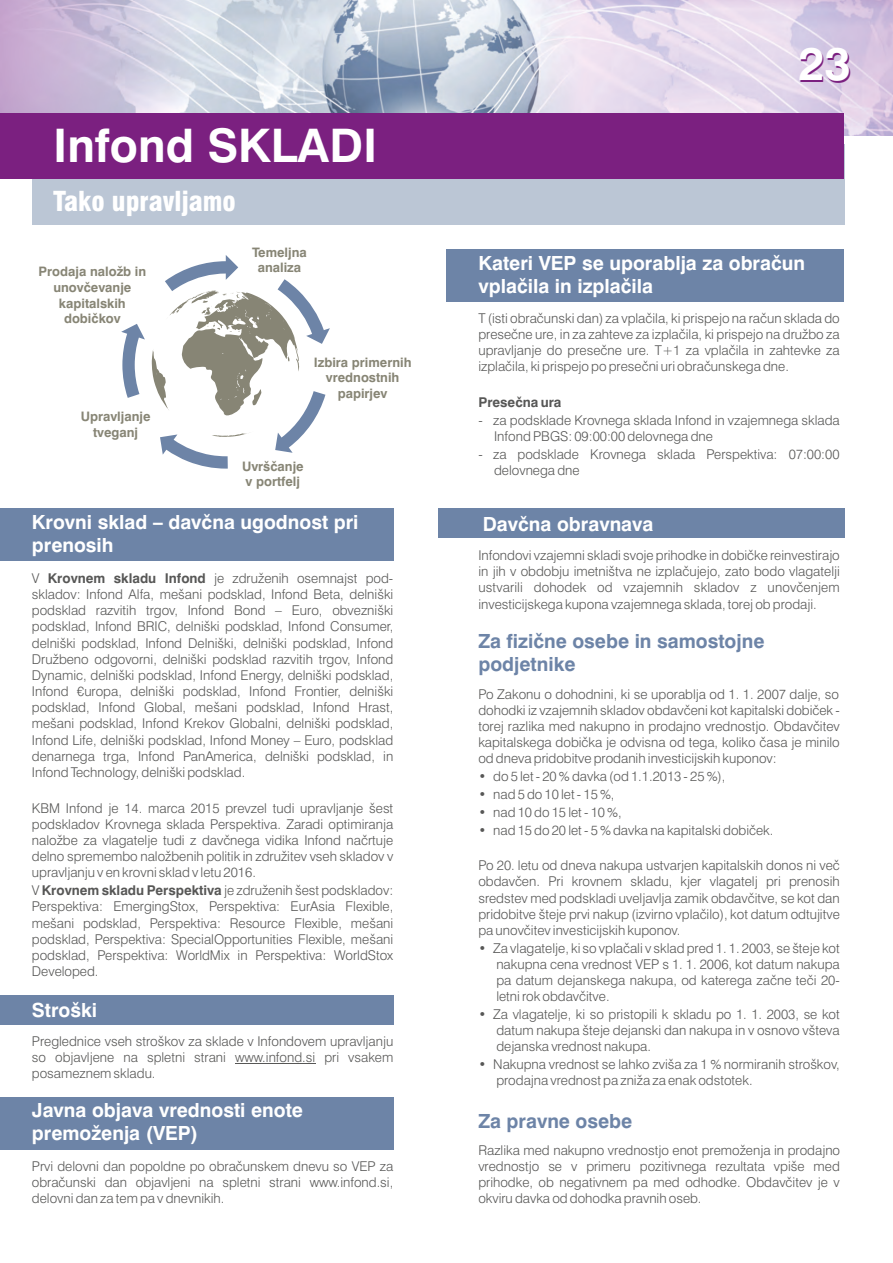
<style>
.page{position:relative;width:893px;height:1263px;background:#fff}
.page>*{position:absolute;margin:0;border:0;box-sizing:border-box;transform-origin:0 0}
.t1{font:700 46.35px "Swiss 721 BT";color:#fff}
.t2{font:700 46.35px "Swiss 721 BT";color:#7b2080}
.t3{font:900 condensed 26.85px "Swiss 721 BT";color:#fff}
.t4{font:700 19.5px/23.4px "Swiss 721 BT";color:#fff}
.t5{font:700 19.5px/23.4px "Swiss 721 BT";color:#6d84a7}
.t6{font:300 13.5px/16.2px "Swiss 721 BT";color:#575756;text-align:justify}
.t7{font:700 13.5px "Swiss 721 BT";color:#575756}
.t8{font:700 13.05px/15.6px "Swiss 721 BT";color:#878575;text-align:center}
.s1{font-weight:700}
</style>
<div class="page">
<img style="left:0;top:0;width:893px;height:136px">
<div style="left:446px;top:249px;width:398px;height:53px;background:#6d84a7"></div>
<div style="left:32px;top:145px;width:812px;height:80px;background:#bbc6d5"></div>
<div style="left:0;top:113px;width:844px;height:65px;background:#7b2080"></div>
<svg style="left:121px;top:255px;width:209px;height:214px"></svg>
<div style="left:0;top:508px;width:393px;height:53px;background:#6d84a7"></div>
<div style="left:0;top:995px;width:393px;height:29px;background:#6d84a7"></div>
<hr style="left:235px;top:1063px;width:80px;height:1px;background:#575756">
<div style="left:0;top:1097px;width:393px;height:53px;background:#6d84a7"></div>
<div style="left:438px;top:508px;width:406px;height:30px;background:#6d84a7"></div>
<h1 class="t1" style="left:53px;top:127px;width:326px">Infond SKLADI</h1>
<h2 class="t3" style="left:53px;top:190px;width:184px">Tako upravljamo</h2>
<p class="t8" style="left:38px;top:265px;width:109px">Prodaja naložb in unovčevanje kapitalskih dobičkov</p>
<p class="t8" style="left:252px;top:245px;width:56px">Temeljna analiza</p>
<p class="t8" style="left:81px;top:410px;width:71px">Upravljanje tveganj</p>
<p class="t8" style="left:314px;top:356px;width:99px">Izbira primernih vrednostnih papirjev</p>
<p class="t8" style="left:242px;top:459px;width:63px;text-align:left">Uvrščanje v portfelj</p>
<h3 class="t4" style="left:32px;top:512px;width:328px">Krovni sklad – davčna ugodnost pri prenosih</h3>
<p class="t6" style="left:32px;top:571px;width:363px">V <span class="s1">Krovnem skladu Infond</span> je združenih osemnajst pod&shy;skladov: Infond Alfa, mešani podsklad, Infond Beta, delniški podsklad razvitih trgov, Infond Bond – Euro, obvezniški podsklad, Infond BRIC, delniški podsklad, Infond Consumer, delniški podsklad, Infond Delniški, delniški podsklad, Infond Družbeno odgovorni, delniški podsklad razvitih trgov, Infond Dynamic, delniški podsklad, Infond Energy, delniški podsklad, Infond €uropa, delniški podsklad, Infond Frontier, delniški podsklad, Infond Global, mešani podsklad, Infond Hrast, mešani podsklad, Infond Krekov Globalni, delniški podsklad, Infond Life, delniški podsklad, Infond Money – Euro, podsklad denarnega trga, Infond PanAmerica, delniški podsklad, in Infond Technology, delniški podsklad.</p>
<p class="t6" style="left:32px;top:801px;width:363px">KBM Infond je 14. marca 2015 prevzel tudi upravljanje šest podskladov Krovnega sklada Perspektiva. Zaradi optimiranja naložbe za vlagatelje tudi z davčnega vidika Infond načrtuje delno spremembo naložbenih politik in združitev vseh skladov v upravljanju v en krovni sklad v letu 2016.</p>
<p class="t6" style="left:32px;top:883px;width:363px">V <span class="s1">Krovnem skladu Perspektiva</span> je združenih šest podskladov:<br>Perspektiva: EmergingStox, Perspektiva: EurAsia Flexible, mešani podsklad, Perspektiva: Resource Flexible, mešani podsklad, Perspektiva: SpecialOpportunities Flexible, mešani podsklad, Perspektiva: WorldMix in Perspektiva: WorldStox Developed.</p>
<h3 class="t4" style="left:32px;top:1000px;width:67px">Stroški</h3>
<p class="t6" style="left:32px;top:1034px;width:363px">Preglednice vseh stroškov za sklade v Infondovem upravljanju so objavljene na spletni strani www.infond.si pri vsakem posameznem skladu.</p>
<h3 class="t4" style="left:32px;top:1100px;width:273px">Javna objava vrednosti enote premoženja (VEP)</h3>
<p class="t6" style="left:32px;top:1159px;width:363px">Prvi delovni dan popoldne po obračunskem dnevu so VEP za obračunski dan objavljeni na spletni strani www.infond.si, delovni dan za tem pa v dnevnikih.</p>
<h1 class="t2" style="left:800px;top:46px;width:54px">23</h1>
<h3 class="t4" style="left:478px;top:253px;width:328px">Kateri VEP se uporablja za obračun vplačila in izplačila</h3>
<p class="t6" style="left:478px;top:311px;width:363px">T (isti obračunski dan) za vplačila, ki prispejo na račun sklada do presečne ure, in za zahteve za izplačila, ki prispejo na družbo za upravljanje do presečne ure. T+1 za vplačila in zahtevke za izplačila, ki prispejo po presečni uri obračunskega dne.</p>
<p class="t7" style="left:478px;top:397px;width:85px">Presečna ura</p>
<p class="t6" style="left:494px;top:413px;width:347px;text-indent:-16px">- za podsklade Krovnega sklada Infond in vzajemnega sklada<br>Infond PBGS: 09:00:00 delovnega dne</p>
<p class="t6" style="left:494px;top:447px;width:347px;text-indent:-16px">- za podsklade Krovnega sklada Perspektiva: 07:00:00 delovnega dne</p>
<h3 class="t4" style="left:483px;top:514px;width:172px">Davčna obravnava</h3>
<p class="t6" style="left:478px;top:548px;width:363px">Infondovi vzajemni skladi svoje prihodke in dobičke reinvestirajo in jih v obdobju imetništva ne izplačujejo, zato bodo vlagatelji ustvarili dohodek od vzajemnih skladov z unovčenjem investicijskega kupona vzajemnega sklada, torej ob prodaji.</p>
<h3 class="t5" style="left:478px;top:631px;width:288px">Za fizične osebe in samostojne podjetnike</h3>
<p class="t6" style="left:478px;top:687px;width:363px">Po Zakonu o dohodnini, ki se uporablja od 1. 1. 2007 dalje, so dohodki iz vzajemnih skladov obdavčeni kot kapitalski dobiček - torej razlika med nakupno in prodajno vrednostjo. Obdavčitev kapitalskega dobička je odvisna od tega, koliko časa je minilo od dneva pridobitve prodanih investicijskih kuponov:</p>
<p class="t6" style="left:478px;top:769px;width:249px">• do 5 let - 20 % davka (od 1.1.2013 - 25 %),</p>
<p class="t6" style="left:478px;top:787px;width:138px">• nad 5 do 10 let - 15 %,</p>
<p class="t6" style="left:478px;top:805px;width:145px">• nad 10 do 15 let - 10 %,</p>
<p class="t6" style="left:478px;top:823px;width:297px">• nad 15 do 20 let - 5 % davka na kapitalski dobiček.</p>
<p class="t6" style="left:478px;top:858px;width:363px">Po 20. letu od dneva nakupa ustvarjen kapitalskih donos ni več obdavčen. Pri krovnem skladu, kjer vlagatelj pri prenosih sredstev med podskladi uveljavlja zamik obdavčitve, se kot dan pridobitve šteje prvi nakup (izvirno vplačilo), kot datum odtujitve pa unovčitev investicijskih kuponov.</p>
<p class="t6" style="left:496px;top:941px;width:345px;text-indent:-18px">• Za vlagatelje, ki so vplačali v sklad pred 1. 1. 2003, se šteje kot nakupna cena vrednost VEP s 1. 1. 2006, kot datum nakupa pa datum dejanskega nakupa, od katerega začne teči 20- letni rok obdavčitve.</p>
<p class="t6" style="left:496px;top:1007px;width:345px;text-indent:-18px">• Za vlagatelje, ki so pristopili k skladu po 1. 1. 2003, se kot datum nakupa šteje dejanski dan nakupa in v osnovo všteva dejanska vrednost nakupa.</p>
<p class="t6" style="left:496px;top:1057px;width:345px;text-indent:-18px">• Nakupna vrednost se lahko zviša za 1 % normiranih stroškov, prodajna vrednost pa zniža za enak odstotek.</p>
<h3 class="t5" style="left:478px;top:1111px;width:155px">Za pravne osebe</h3>
<p class="t6" style="left:478px;top:1143px;width:363px">Razlika med nakupno vrednostjo enot premoženja in prodajno vrednostjo se v primeru pozitivnega rezultata vpiše med prihodke, ob negativnem pa med odhodke. Obdavčitev je v okviru davka od dohodka pravnih oseb.</p>
</div>
